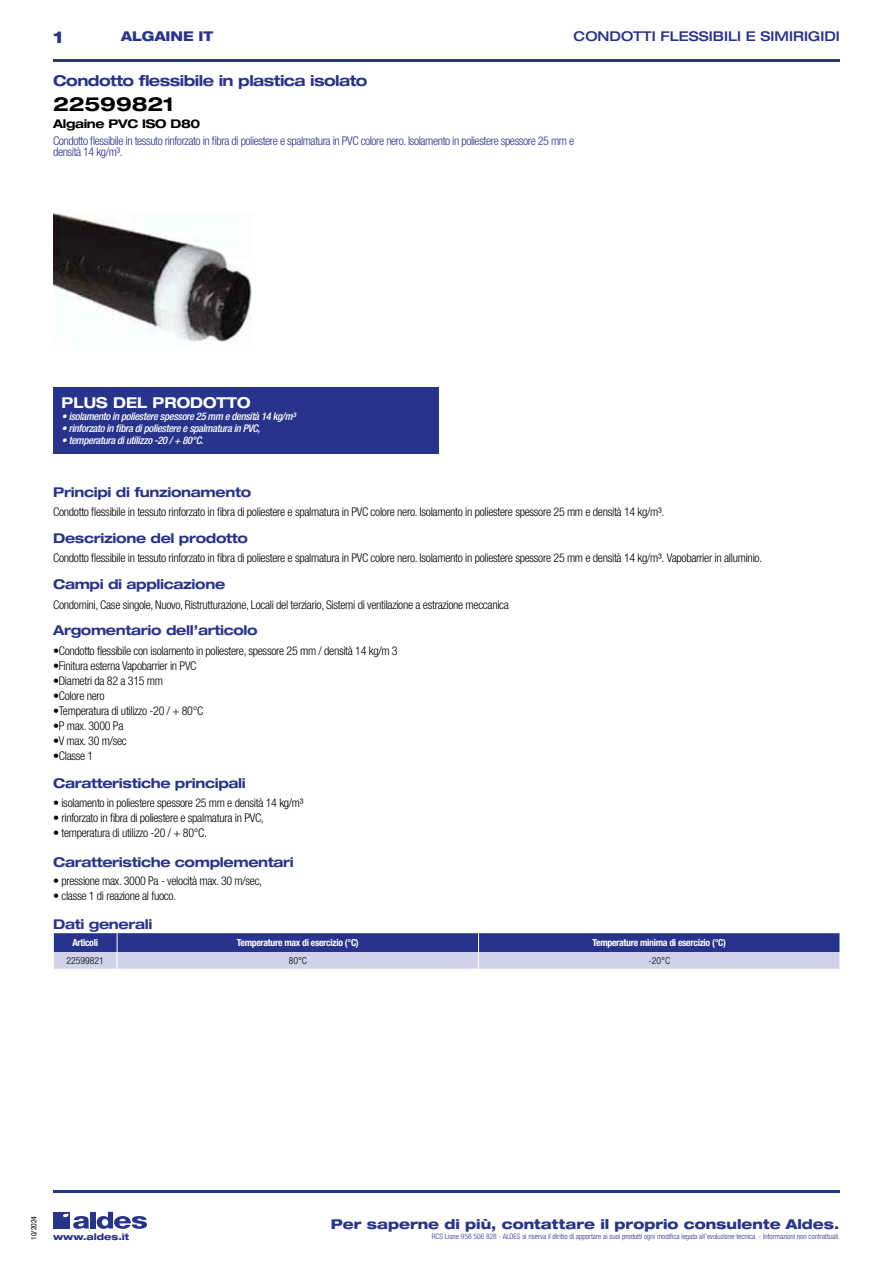
<style>
.page{position:relative;width:893px;height:1263px;background:#fff}
.page>*{position:absolute;margin:0;border:0;box-sizing:border-box;transform-origin:0 0}
.t1{font:700 expanded 19.5px "Helvetica Neue LT Std";letter-spacing:-.01em;color:#000}
.t2{font:800 expanded 16.5px "Helvetica Neue LT Std";color:#28348b}
.t3{font:700 expanded 15px "Helvetica Neue LT Std";letter-spacing:-.035em;color:#28348b}
.t4{font:700 expanded 15px "Helvetica Neue LT Std";color:#fff;scale:.95 1}
.t5{font:700 expanded 13.5px "Helvetica Neue LT Std";letter-spacing:-.025em;color:#28348b}
.t6{font:800 expanded 13.5px "Helvetica Neue LT Std";color:#28348b}
.t7{font:500 expanded 13.5px "Helvetica Neue LT Std";color:#28348b}
.t8{font:800 expanded 13.5px "Helvetica Neue LT Std";color:#28348b;scale:.95 1}
.t9{font:300 condensed 12px "Helvetica Neue LT Std";letter-spacing:-.025em;color:#000}
.t10{font:300 condensed 12px/10.5px "Helvetica Neue LT Std";letter-spacing:-.035em;color:#28348b}
.t11{font:700 expanded 12px "Helvetica Neue LT Std";letter-spacing:-.025em;color:#000}
.t12{font:italic 500 condensed 10.5px "Helvetica Neue LT Std";letter-spacing:-.03em;color:#fff}
.t13{font:700 condensed 9.75px "Helvetica Neue LT Std";letter-spacing:-.03em;color:#fff}
.t14{font:300 condensed 9.75px "Helvetica Neue";color:#000}
.t15{font:800 expanded 9px "Helvetica Neue LT Std";color:#28348b}
.t16{font:300 condensed 7.5px "Helvetica Neue LT Std";color:#28348b}
.t17{font:condensed 7.5px "Helvetica Neue LT Std";color:#000}
</style>
<div class="page">
<div style="left:53px;top:1212px;width:17px;height:16px;background:#28348b"></div>
<div style="left:90px;top:1212px;width:6px;height:16px;background:#28348b"></div>
<svg style="left:97px;top:1212px;width:50px;height:17px"></svg>
<svg style="left:63px;top:1213px;width:26px;height:16px"></svg>
<hr style="left:53px;top:59px;width:787px;height:2px;background:#28348b">
<img style="left:53px;top:213px;width:199px;height:129px">
<div style="left:53px;top:387px;width:386px;height:67px;background:#28348b"></div>
<hr style="left:53px;top:1190px;width:787px;height:2px;background:#28348b">
<svg style="left:53px;top:933px;width:787px;height:36px;background:#7a80b8"></svg>
<h2 class="t2" style="left:53px;top:26px;width:12px">1</h2>
<p class="t8" style="left:121px;top:28px;width:98px">ALGAINE IT</p>
<p class="t7" style="left:574px;top:28px;width:268px">CONDOTTI FLESSIBILI E SIMIRIGIDI</p>
<p class="t3" style="left:53px;top:71px;width:316px">Condotto flessibile in plastica isolato</p>
<h1 class="t1" style="left:53px;top:92px;width:122px">22599821</h1>
<p class="t11" style="left:53px;top:116px;width:149px">Algaine PVC ISO D80</p>
<p class="t10" style="left:53px;top:136px;width:523px">Condotto flessibile in tessuto rinforzato in fibra di poliestere e spalmatura in PVC colore nero. Isolamento in poliestere spessore 25 mm e densità 14 kg/m³.</p>
<p class="t4" style="left:62px;top:393px;width:200px">PLUS DEL PRODOTTO</p>
<p class="t12" style="left:62px;top:410px;width:235px">• isolamento in poliestere spessore 25 mm e densità 14 kg/m³</p>
<p class="t12" style="left:62px;top:422px;width:200px">• rinforzato in fibra di poliestere e spalmatura in PVC,</p>
<p class="t12" style="left:62px;top:434px;width:143px">• temperatura di utilizzo -20 / + 80°C.</p>
<p class="t5" style="left:53px;top:484px;width:200px">Principi di funzionamento</p>
<p class="t5" style="left:53px;top:530px;width:196px">Descrizione del prodotto</p>
<p class="t5" style="left:53px;top:576px;width:174px">Campi di applicazione</p>
<p class="t9" style="left:53px;top:505px;width:613px">Condotto flessibile in tessuto rinforzato in fibra di poliestere e spalmatura in PVC colore nero. Isolamento in poliestere spessore 25 mm e densità 14 kg/m³.</p>
<p class="t9" style="left:53px;top:551px;width:711px">Condotto flessibile in tessuto rinforzato in fibra di poliestere e spalmatura in PVC colore nero. Isolamento in poliestere spessore 25 mm e densità 14 kg/m³. Vapobarrier in alluminio.</p>
<p class="t9" style="left:53px;top:597px;width:457px">Condomini, Case singole, Nuovo, Ristrutturazione, Locali del terziario, Sistemi di ventilazione a estrazione meccanica</p>
<p class="t5" style="left:53px;top:622px;width:206px">Argomentario dell’articolo</p>
<p class="t9" style="left:53px;top:643px;width:346px">•Condotto flessibile con isolamento in poliestere, spessore 25 mm / densità 14 kg/m 3</p>
<p class="t9" style="left:53px;top:658px;width:145px">•Finitura esterna Vapobarrier in PVC</p>
<p class="t9" style="left:53px;top:673px;width:111px">•Diametri da 82 a 315 mm</p>
<p class="t9" style="left:53px;top:688px;width:53px">•Colore nero</p>
<p class="t9" style="left:53px;top:703px;width:152px">•Temperatura di utilizzo -20 / + 80°C</p>
<p class="t9" style="left:53px;top:718px;width:72px">•P max. 3000 Pa</p>
<p class="t9" style="left:53px;top:733px;width:75px">•V max. 30 m/sec</p>
<p class="t9" style="left:53px;top:748px;width:42px">•Classe 1</p>
<p class="t5" style="left:53px;top:774px;width:194px">Caratteristiche principali</p>
<p class="t9" style="left:53px;top:796px;width:252px">• isolamento in poliestere spessore 25 mm e densità 14 kg/m³</p>
<p class="t9" style="left:53px;top:811px;width:212px">• rinforzato in fibra di poliestere e spalmatura in PVC,</p>
<p class="t9" style="left:53px;top:826px;width:155px">• temperatura di utilizzo -20 / + 80°C.</p>
<p class="t9" style="left:53px;top:873px;width:211px">• pressione max. 3000 Pa - velocità max. 30 m/sec,</p>
<p class="t9" style="left:53px;top:888px;width:125px">• classe 1 di reazione al fuoco.</p>
<p class="t5" style="left:53px;top:915px;width:101px">Dati generali</p>
<p class="t13" style="left:72px;top:937px;width:27px">Articoli</p>
<p class="t13" style="left:237px;top:937px;width:124px">Temperature max di esercizio (°C)</p>
<p class="t13" style="left:592px;top:937px;width:135px">Temperature minima di esercizio (°C)</p>
<p class="t14" style="left:66px;top:955px;width:39px">22599821</p>
<p class="t14" style="left:289px;top:955px;width:20px">80°C</p>
<p class="t14" style="left:648px;top:955px;width:23px">-20°C</p>
<p class="t5" style="left:53px;top:854px;width:242px">Caratteristiche complementari</p>
<p class="t17" style="left:29px;top:1240px;width:25px;rotate:-90deg">10/2024</p>
<p class="t6" style="left:331px;top:1215px;width:510px">Per saperne di più, contattare il proprio consulente Aldes.</p>
<p class="t15" style="left:53px;top:1231px;width:78px">www.aldes.it</p>
<p class="t16" style="left:432px;top:1232px;width:410px">RCS Lione 956 506 828 - ALDES si riserva il diritto di apportare ai suoi prodotti ogni modifica legata all’evoluzione tecnica. - Informazioni non contrattuali.</p>
</div>
